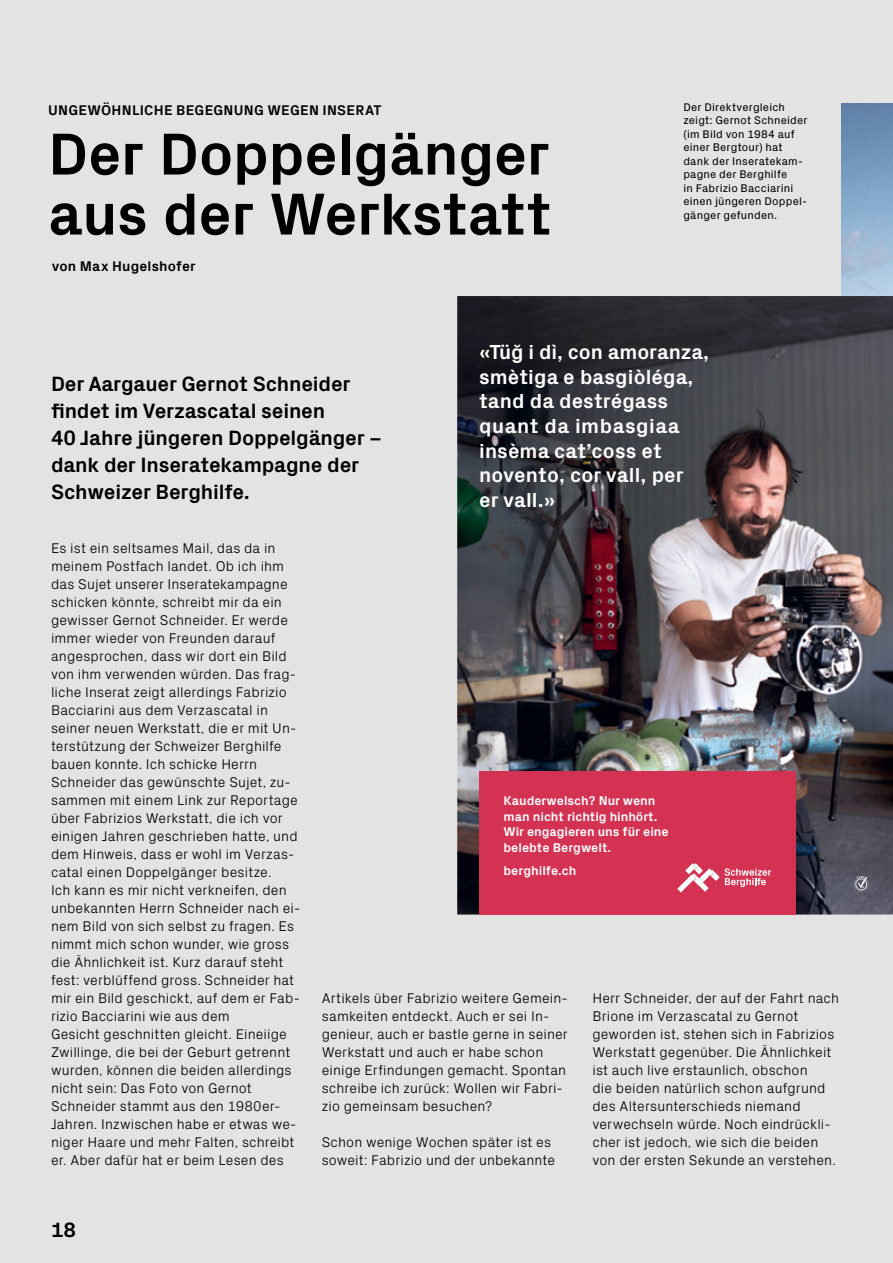
<style>
.page{position:relative;width:893px;height:1263px;background:#e3e3e3}
.page>*{position:absolute;margin:0;border:0;box-sizing:border-box;transform-origin:0 0}
.t1{font:700 60px/60px "Px Grotesk";letter-spacing:-.01em;color:#000}
.t2{font:700 21px/27px "Px Grotesk";letter-spacing:-.01em;color:#000}
.t3{font:700 20.55px/24.8px "Px Grotesk";letter-spacing:.005em;color:#fff}
.t4{font:300 14.25px/18px "Px Grotesk";letter-spacing:.01em;color:#000}
.t5{font:700 14.25px "Px Grotesk";letter-spacing:.015em;color:#000}
.t6{font:700 12.9px/15.5px "Px Grotesk";color:#fff}
.t7{font:11.25px/13.5px "Px Grotesk";letter-spacing:.02em;color:#000}
</style>
<div class="page">
<img style="left:842px;top:103px;width:51px;height:193px">
<img style="left:457px;top:296px;width:436px;height:619px">
<img style="left:851px;top:873px;width:21px;height:22px">
<svg style="left:854px;top:876px;width:15px;height:16px"></svg>
<div style="left:479px;top:771px;width:317px;height:144px;background:#d43253"></div>
<svg style="left:677px;top:863px;width:94px;height:29px"></svg>
<p class="t5" style="left:48px;top:99px;width:335px">UNGEWÖHNLICHE BEGEGNUNG WEGEN INSERAT</p>
<h1 class="t1" style="left:48px;top:121px;width:505px">Der Doppelgänger aus der Werkstatt</h1>
<p class="t5" style="left:52px;top:255px;width:145px">von Max Hugelshofer</p>
<p class="t7" style="left:683px;top:99px;width:126px">Der Direktvergleich zeigt: Gernot Schneider (im Bild von 1984 auf einer Bergtour) hat dank der Inseratekam&shy;pagne der Berghilfe<br>in Fabrizio Bacciarini einen jüngeren Doppel&shy;gänger gefunden.</p>
<h2 class="t2" style="left:51px;top:369px;width:332px">Der Aargauer Gernot Schneider findet im Verzascatal seinen<br>40 Jahre jüngeren Doppelgänger – dank der Inseratekampagne der<br>Schweizer Berghilfe.</h2>
<h3 class="t3" style="left:479px;top:338px;width:231px">«Tüğ i dì, con amoranza, smètiga e basgiòléga, tand da destrégass quant da imbasgiaa insèma cat’coss et novento, cor vall, per<br>er vall.»</h3>
<p class="t4" style="left:51px;top:538px;width:251px">Es ist ein seltsames Mail, das da in meinem Postfach landet. Ob ich ihm das Sujet unserer Inseratekampagne schicken könnte, schreibt mir da ein gewisser Gernot Schneider. Er werde immer wieder von Freunden darauf angesprochen, dass wir dort ein Bild von ihm verwenden würden. Das frag&shy;liche Inserat zeigt allerdings Fabrizio Bacciarini aus dem Verzascatal in seiner neuen Werkstatt, die er mit Un&shy;terstützung der Schweizer Berghilfe bauen konnte. Ich schicke Herrn Schneider das gewünschte Sujet, zu&shy;sammen mit einem Link zur Reportage über Fabrizios Werkstatt, die ich vor einigen Jahren geschrieben hatte, und dem Hinweis, dass er wohl im Verzas&shy;catal einen Doppelgänger besitze.<br>Ich kann es mir nicht verkneifen, den unbekannten Herrn Schneider nach ei&shy;nem Bild von sich selbst zu fragen. Es nimmt mich schon wunder, wie gross die Ähnlichkeit ist. Kurz darauf steht fest: verblüffend gross. Schneider hat mir ein Bild geschickt, auf dem er Fab&shy;rizio Bacciarini wie aus dem<br>Gesicht geschnitten gleicht. Eineiige Zwillinge, die bei der Geburt getrennt wurden, können die beiden allerdings nicht sein: Das Foto von Gernot Schneider stammt aus den 1980er-Jahren. Inzwischen habe er etwas we&shy;niger Haare und mehr Falten, schreibt er. Aber dafür hat er beim Lesen des</p>
<h2 class="t2" style="left:51px;top:1215px;width:27px">18</h2>
<p class="t6" style="left:503px;top:793px;width:167px">Kauderwelsch? Nur wenn man nicht richtig hinhört.<br>Wir engagieren uns für eine belebte Bergwelt.</p>
<p class="t6" style="left:503px;top:862px;width:75px">berghilfe.ch</p>
<p class="t4" style="left:322px;top:988px;width:248px">Artikels über Fabrizio weitere Gemein&shy;samkeiten entdeckt. Auch er sei In&shy;genieur, auch er bastle gerne in seiner Werkstatt und auch er habe schon einige Erfindungen gemacht. Spontan schreibe ich zurück: Wollen wir Fabri&shy;zio gemeinsam besuchen?</p>
<p class="t4" style="left:322px;top:1132px;width:235px">Schon wenige Wochen später ist es soweit: Fabrizio und der unbekannte</p>
<p class="t4" style="left:592px;top:988px;width:248px">Herr Schneider, der auf der Fahrt nach Brione im Verzascatal zu Gernot geworden ist, stehen sich in Fabrizios Werkstatt gegenüber. Die Ähnlichkeit ist auch live erstaunlich, obschon<br>die beiden natürlich schon aufgrund des Altersunterschieds niemand verwechseln würde. Noch eindrückli&shy;cher ist jedoch, wie sich die beiden von der ersten Sekunde an verstehen.</p>
</div>
